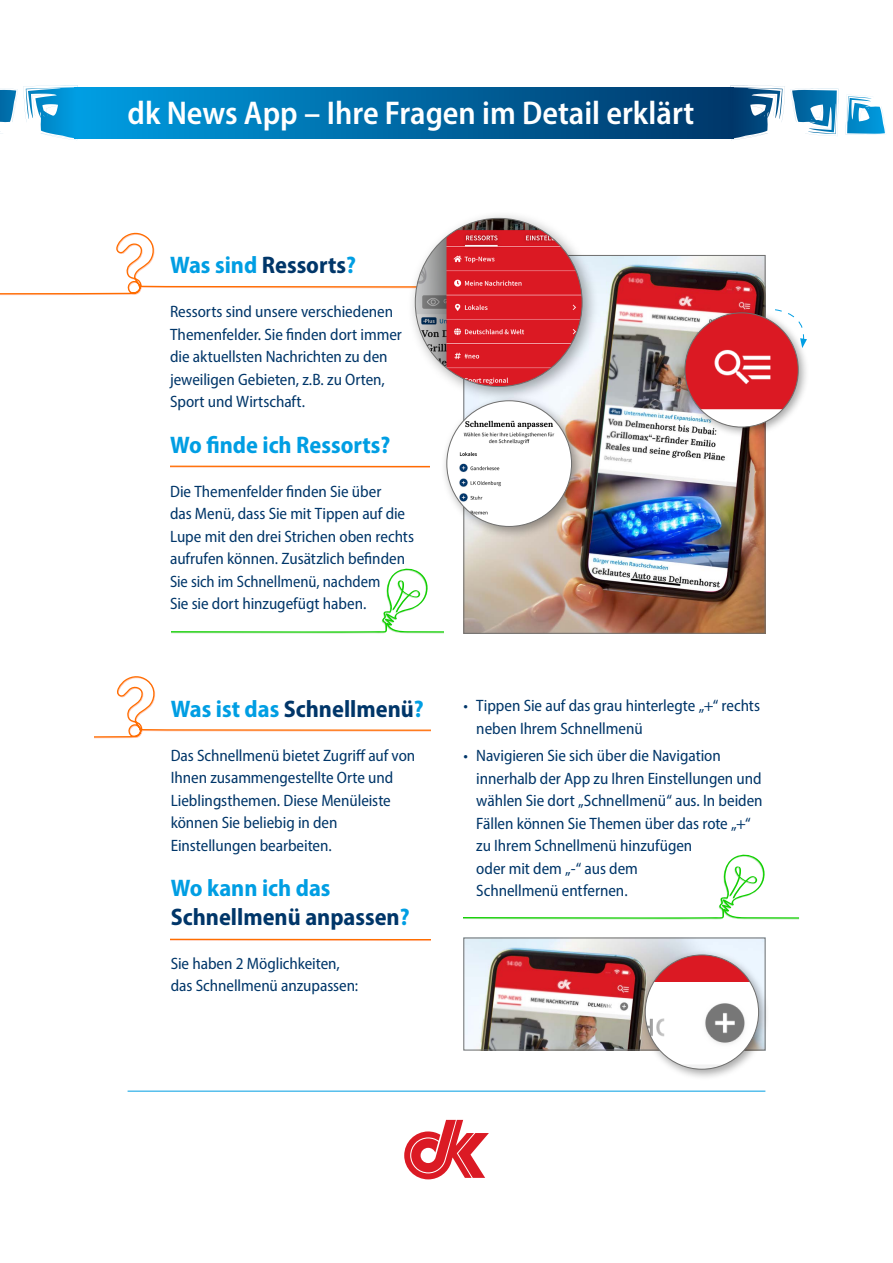
<style>
.page{position:relative;width:893px;height:1263px;background:#fff}
.page>*{position:absolute;margin:0;border:0;box-sizing:border-box;transform-origin:0 0}
.t1{font:600 semi-condensed 33px "Myriad Pro";color:#fff}
.t2{font:700 semi-condensed 24px/28.8px "Myriad Pro";color:#003669}
.t3{font:700 semi-condensed 24px "Myriad Pro";color:#009ee3}
.t4{font:semi-condensed 16.5px/22.5px "Myriad Pro";letter-spacing:-.005em;color:#003669}
.s1{color:#003669}
.s2{color:#009ee3}
</style>
<div class="page">
<hr style="left:128px;top:1091px;width:637px;height:1px;background:#009ee3">
<svg style="left:404px;top:1120px;width:85px;height:59px"></svg>
<div style="left:75px;top:87px;width:658px;height:51px;background:linear-gradient(to right,#009ee2,#003668)"></div>
<svg style="left:730px;top:85px;width:55px;height:55px"></svg>
<svg style="left:791px;top:89px;width:47px;height:47px"></svg>
<svg style="left:846px;top:96px;width:39px;height:39px"></svg>
<svg style="left:0;top:85px;width:78px;height:55px"></svg>
<img style="left:465px;top:257px;width:298px;height:375px">
<img style="left:465px;top:940px;width:298px;height:108px">
<div style="left:463px;top:938px;width:302px;height:112px;border:1px solid #6f6f6e"></div>
<div style="left:679px;top:307px;width:130px;height:131px;background:#000;opacity:.35"></div>
<img style="left:685px;top:313px;width:113px;height:114px">
<div style="left:640px;top:949px;width:130px;height:132px;background:#000;opacity:.35"></div>
<img style="left:645px;top:955px;width:114px;height:114px;border-radius:57px">
<svg style="left:171px;top:569px;width:273px;height:64px"></svg>
<svg style="left:0;top:233px;width:407px;height:62px"></svg>
<svg style="left:95px;top:676px;width:335px;height:62px"></svg>
<svg style="left:170px;top:465px;width:259px;height:3px"></svg>
<svg style="left:171px;top:938px;width:259px;height:3px"></svg>
<svg style="left:774px;top:309px;width:33px;height:39px"></svg>
<div style="left:407px;top:210px;width:192px;height:193px;background:#000;opacity:.35"></div>
<img style="left:415px;top:218px;width:167px;height:168px">
<div style="left:441px;top:395px;width:143px;height:144px;background:#000;opacity:.35"></div>
<img style="left:447px;top:401px;width:124px;height:125px">
<svg style="left:463px;top:855px;width:336px;height:64px"></svg>
<h1 class="t1" style="left:128px;top:92px;width:568px">dk News App – Ihre Fragen im Detail erklärt</h1>
<h2 class="t3" style="left:170px;top:250px;width:187px">Was sind <span class="s1">Ressorts</span>?</h2>
<p class="t4" style="left:170px;top:300px;width:233px">Ressorts sind unsere verschiedenen Themenfelder. Sie finden dort immer die aktuellsten Nachrichten zu den jeweiligen Gebieten, z.B. zu Orten, Sport und Wirtschaft.</p>
<h2 class="t3" style="left:170px;top:429px;width:222px">Wo finde ich Ressorts?</h2>
<p class="t4" style="left:170px;top:480px;width:246px">Die Themenfelder finden Sie über<br>das Menü, dass Sie mit Tippen auf die Lupe mit den drei Strichen oben rechts aufrufen können. Zusätzlich befinden Sie sich im Schnellmenü, nachdem<br>Sie sie dort hinzugefügt haben.</p>
<h2 class="t2" style="left:171px;top:694px;width:254px"><span class="s2">Was ist das</span> Schnellmenü<span class="s2">?</span></h2>
<p class="t4" style="left:171px;top:743px;width:246px">Das Schnellmenü bietet Zugriff auf von<br>Ihnen zusammengestellte Orte und<br>Lieblingsthemen. Diese Menüleiste können Sie beliebig in den<br>Einstellungen bearbeiten.</p>
<h2 class="t2" style="left:171px;top:873px;width:240px"><span class="s2">Wo kann ich das<br></span>Schnellmenü anpassen<span class="s2">?</span></h2>
<p class="t4" style="left:171px;top:952px;width:189px">Sie haben 2 Möglichkeiten, das Schnellmenü anzupassen:</p>
<p class="t4" style="left:476px;top:694px;width:285px;text-indent:-13px">• Tippen Sie auf das grau hinterlegte „+“ rechts neben Ihrem Schnellmenü</p>
<p class="t4" style="left:476px;top:744px;width:288px;text-indent:-13px">• Navigieren Sie sich über die Navigation innerhalb der App zu Ihren Einstellungen und wählen Sie dort „Schnellmenü“ aus. In beiden Fällen können Sie Themen über das rote „+“ zu Ihrem Schnellmenü hinzufügen<br>oder mit dem „-“ aus dem<br>Schnellmenü entfernen.</p>
</div>
